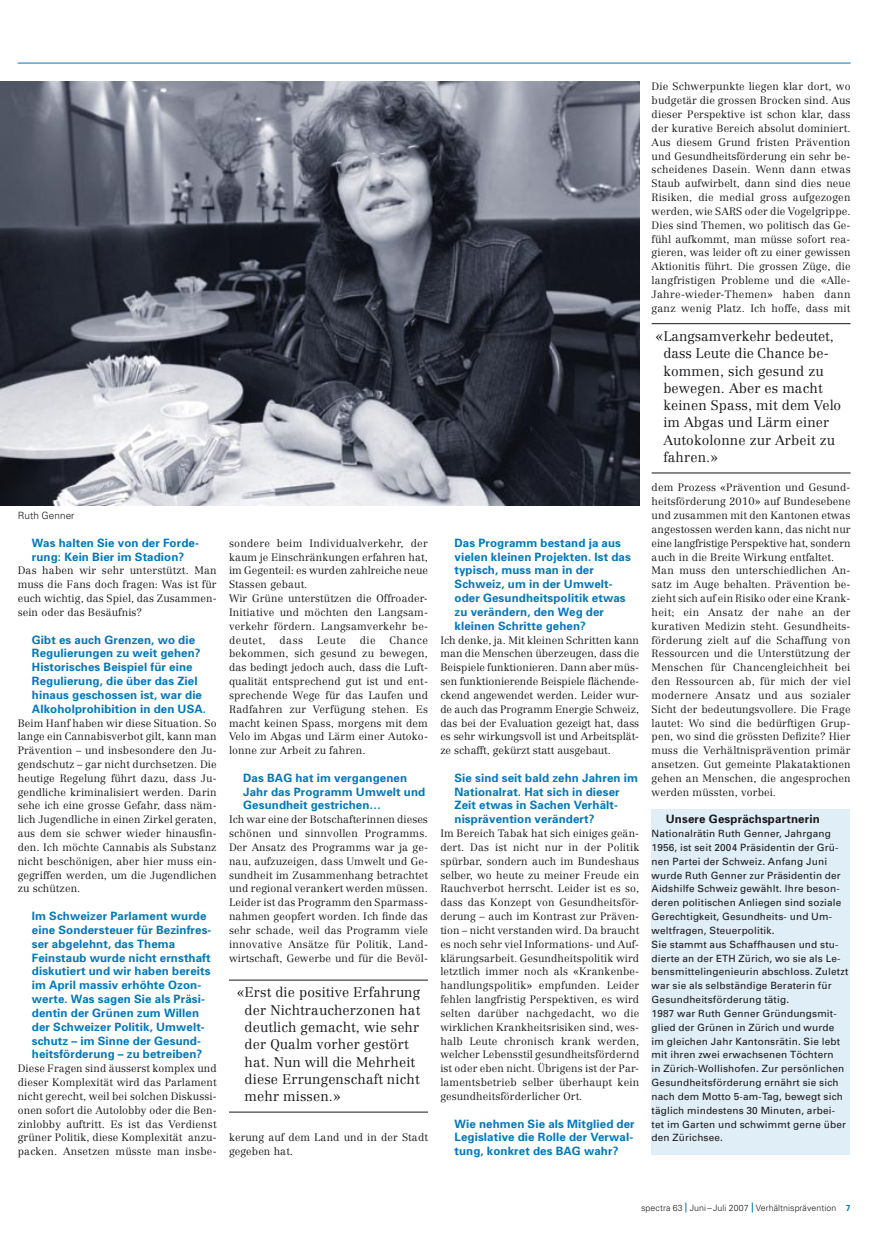
<style>
.page{position:relative;width:886px;height:1241px;background:#fff}
.page>*{position:absolute;margin:0;border:0;box-sizing:border-box;transform-origin:0 0}
.t1{font:300 13.75px/17.2px "Centennial";letter-spacing:.01em;color:#1a171b}
.t2{font:700 11.5px/13.9px "Univers";letter-spacing:.01em;color:#0078bc}
.t3{font:700 11.5px "Univers";letter-spacing:.015em;color:#1a171b}
.t4{font:300 10.62px/13.9px "Centennial";letter-spacing:.01em;color:#1a171b;text-align:justify}
.t5{font:10px/13.9px "Univers";letter-spacing:.015em;color:#1a171b}
.t6{font:300 10px "Univers";letter-spacing:.005em;color:#1a171b}
.t7{font:300 8.75px "Univers";letter-spacing:.01em;color:#1a171b}
</style>
<div class="page">
<div style="left:652px;top:809px;width:198px;height:345px;background:#e0eff7"></div>
<hr style="left:18px;top:63px;width:832px;height:1px;background:#0078bc">
<hr style="left:652px;top:323px;width:198px;height:1px;background:#1a171b">
<hr style="left:652px;top:472px;width:198px;height:1px;background:#1a171b">
<img style="left:0;top:81px;width:639px;height:424px">
<hr style="left:229px;top:979px;width:199px;height:1px;background:#1a171b">
<hr style="left:229px;top:1111px;width:199px;height:1px;background:#1a171b">
<p class="t6" style="left:18px;top:509px;width:58px">Ruth Genner</p>
<p class="t2" style="left:32px;top:535px;width:168px">Was halten Sie von der Forde&shy;rung: Kein Bier im Stadion?</p>
<p class="t4" style="left:18px;top:563px;width:200px">Das haben wir sehr unterstützt. Man muss die Fans doch fragen: Was ist für euch wichtig, das Spiel, das Zusammen&shy;sein oder das Besäufnis?</p>
<p class="t2" style="left:32px;top:632px;width:176px">Gibt es auch Grenzen, wo die<br>Regulierungen zu weit gehen?<br>Historisches Beispiel für eine<br>Regulierung, die über das Ziel hinaus geschossen ist, war die<br>Alkoholprohibition in den USA.</p>
<p class="t4" style="left:18px;top:715px;width:200px">Beim Hanf haben wir diese Situation. So lange ein Cannabisverbot gilt, kann man Prävention – und insbesondere den Ju&shy;gendschutz – gar nicht durchsetzen. Die heutige Regelung führt dazu, dass Ju&shy;gendliche kriminalisiert werden. Darin sehe ich eine grosse Gefahr, dass näm&shy;lich Jugendliche in einen Zirkel geraten, aus dem sie schwer wieder hinausfin&shy;den. Ich möchte Cannabis als Substanz nicht beschönigen, aber hier muss ein&shy;gegriffen werden, um die Jugendlichen zu schützen.</p>
<p class="t2" style="left:32px;top:908px;width:181px">Im Schweizer Parlament wurde eine Sondersteuer für Bezinfres&shy;ser abgelehnt, das Thema<br>Feinstaub wurde nicht ernsthaft diskutiert und wir haben bereits im April massiv erhöhte Ozon&shy;werte. Was sagen Sie als Präsi&shy;dentin der Grünen zum Willen der Schweizer Politik, Umwelt&shy;schutz – im Sinne der Gesund&shy;heitsförderung – zu betreiben?</p>
<p class="t4" style="left:18px;top:1061px;width:200px">Diese Fragen sind äusserst komplex und dieser Komplexität wird das Parlament nicht gerecht, weil bei solchen Diskussi&shy;onen sofort die Autolobby oder die Ben&shy;zinlobby auftritt. Es ist das Verdienst grüner Politik, diese Komplexität anzu&shy;packen. Ansetzen müsste man insbe-</p>
<p class="t4" style="left:229px;top:536px;width:200px;text-align:left">sondere beim Individualverkehr, der kaum je Einschränkungen erfahren hat, im Gegenteil: es wurden zahlreiche neue<br>Stassen gebaut.<br>Wir Grüne unterstützen die Offroader-<br>Initiative und möchten den Langsam&shy;verkehr fördern. Langsamverkehr be&shy;deutet,</p>
<p class="t4" style="left:229px;top:632px;width:200px;text-indent:160px">Chance bekommen, sich gesund zu bewegen, das bedingt jedoch auch, dass die Luft&shy;qualität entsprechend gut ist und ent&shy;sprechende Wege für das Laufen und Radfahren zur Verfügung stehen. Es macht keinen Spass, morgens mit dem Velo im Abgas und Lärm einer Autoko&shy;lonne zur Arbeit zu fahren.</p>
<p class="t2" style="left:243px;top:770px;width:183px">Das BAG hat im vergangenen<br>Jahr das Programm Umwelt und<br>Gesundheit gestrichen…</p>
<p class="t4" style="left:229px;top:812px;width:200px">Ich war eine der Botschafterinnen dieses schönen und sinnvollen Programms.<br>Der Ansatz des Programms war ja ge&shy;nau, aufzuzeigen, dass Umwelt und Ge&shy;sundheit im Zusammenhang betrachtet und regional verankert werden müssen.<br>Leider ist das Programm den Sparmass&shy;nahmen geopfert worden. Ich finde das sehr schade, weil das Programm viele innovative Ansätze für Politik, Land&shy;wirtschaft, Gewerbe und für die Bevöl-</p>
<p class="t4" style="left:279px;top:632px;width:25px">dass</p>
<p class="t4" style="left:317px;top:632px;width:31px">Leute</p>
<p class="t4" style="left:360px;top:632px;width:17px">die</p>
<p class="t1" style="left:245px;top:983px;width:177px;text-indent:-8px">«Erst die positive Erfahrung der Nichtraucherzonen hat deutlich gemacht, wie sehr der Qualm vorher gestört hat. Nun will die Mehrheit diese Errungenschaft nicht mehr missen.»</p>
<p class="t4" style="left:229px;top:1130px;width:200px">kerung auf dem Land und in der Stadt gegeben hat.</p>
<p class="t2" style="left:454px;top:535px;width:178px">Das Programm bestand ja aus vielen kleinen Projekten. Ist das typisch, muss man in der<br>Schweiz, um in der Umwelt&shy;oder Gesundheitspolitik etwas zu verändern, den Weg der kleinen Schritte gehen?</p>
<p class="t4" style="left:440px;top:632px;width:200px">Ich denke, ja. Mit kleinen Schritten kann man die Menschen überzeugen, dass die Beispiele funktionieren. Dann aber müs&shy;sen funktionierende Beispiele flächende&shy;ckend angewendet werden. Leider wur&shy;de auch das Programm Energie Schweiz, das bei der Evaluation gezeigt hat, dass es sehr wirkungsvoll ist und Arbeitsplät&shy;ze schafft, gekürzt statt ausgebaut.</p>
<p class="t2" style="left:454px;top:770px;width:185px">Sie sind seit bald zehn Jahren im<br>Nationalrat. Hat sich in dieser<br>Zeit etwas in Sachen Verhält&shy;nisprävention verändert?</p>
<p class="t4" style="left:440px;top:826px;width:200px">Im Bereich Tabak hat sich einiges geän&shy;dert. Das ist nicht nur in der Politik spürbar, sondern auch im Bundeshaus selber, wo heute zu meiner Freude ein Rauchverbot herrscht. Leider ist es so, dass das Konzept von Gesundheitsför&shy;derung – auch im Kontrast zur Präven&shy;tion – nicht verstanden wird. Da braucht es noch sehr viel Informations- und Auf&shy;klärungsarbeit. Gesundheitspolitik wird letztlich immer noch als «Krankenbe&shy;handlungspolitik» empfunden. Leider fehlen langfristig Perspektiven, es wird selten darüber nachgedacht, wo die wirklichen Krankheitsrisiken sind, wes&shy;halb Leute chronisch krank werden, welcher Lebensstil gesundheitsfördernd ist oder eben nicht. Übrigens ist der Par&shy;lamentsbetrieb selber überhaupt kein gesundheitsförderlicher Ort.</p>
<p class="t2" style="left:454px;top:1115px;width:182px">Wie nehmen Sie als Mitglied der<br>Legislative die Rolle der Verwal&shy;tung, konkret des BAG wahr?</p>
<p class="t4" style="left:652px;top:80px;width:200px">Die Schwerpunkte liegen klar dort, wo budgetär die grossen Brocken sind. Aus dieser Perspektive ist schon klar, dass der kurative Bereich absolut dominiert.<br>Aus diesem Grund fristen Prävention und Gesundheitsförderung ein sehr be&shy;scheidenes Dasein. Wenn dann etwas Staub aufwirbelt, dann sind dies neue Risiken, die medial gross aufgezogen werden, wie SARS oder die Vogelgrippe.<br>Dies sind Themen, wo politisch das Ge&shy;fühl aufkommt, man müsse sofort rea&shy;gieren, was leider oft zu einer gewissen Aktionitis führt. Die grossen Züge, die langfristigen Probleme und die «Alle-Jahre-wieder-Themen» haben dann ganz wenig Platz. Ich hoffe, dass mit</p>
<p class="t1" style="left:663px;top:327px;width:179px;text-indent:-8px">«Langsamverkehr bedeutet, dass Leute die Chance be&shy;kommen, sich gesund zu bewegen. Aber es macht keinen Spass, mit dem Velo im Abgas und Lärm einer<br>Autokolonne zur Arbeit zu fahren.»</p>
<p class="t4" style="left:652px;top:480px;width:200px;text-align:left">dem Prozess «Prävention und Gesund&shy;heitsförderung 2010» auf Bundesebene und zusammen mit den Kantonen etwas angestossen werden kann, das nicht nur eine langfristige Perspektive hat, sondern auch in die Breite Wirkung entfaltet.<br>Man muss den unterschiedlichen An&shy;satz im Auge behalten. Prävention be&shy;zieht sich auf ein Risiko oder eine Krank&shy;heit; ein Ansatz der nahe an der kurativen Medizin steht. Gesundheits&shy;förderung zielt auf die Schaffung von Ressourcen und die Unterstützung der Menschen für Chancengleichheit bei den Ressourcen ab, für mich der viel modernere Ansatz und aus sozialer Sicht der bedeutungsvollere. Die Frage lautet: Wo sind die bedürftigen Grup&shy;pen, wo sind die grössten Defizite? Hier muss die Verhältnisprävention primär ansetzen. Gut gemeinte Plakataktionen gehen an Menschen, die angesprochen werden müssten, vorbei.</p>
<p class="t3" style="left:666px;top:811px;width:156px">Unsere Gesprächspartnerin</p>
<p class="t5" style="left:652px;top:826px;width:198px">Nationalrätin Ruth Genner, Jahrgang 1956, ist seit 2004 Präsidentin der Grü&shy;nen Partei der Schweiz. Anfang Juni wurde Ruth Genner zur Präsidentin der Aidshilfe Schweiz gewählt. Ihre beson&shy;deren politischen Anliegen sind soziale Gerechtigkeit, Gesundheits- und Um&shy;weltfragen, Steuerpolitik.<br>Sie stammt aus Schaffhausen und stu&shy;dierte an der ETH Zürich, wo sie als Le&shy;bensmittelingenieurin abschloss. Zuletzt war sie als selbständige Beraterin für Gesundheitsförderung tätig.<br>1987 war Ruth Genner Gründungsmit&shy;glied der Grünen in Zürich und wurde im gleichen Jahr Kantonsrätin. Sie lebt mit ihren zwei erwachsenen Töchtern<br>in Zürich-Wollishofen. Zur persönlichen Gesundheitsförderung ernährt sie sich nach dem Motto 5-am-Tag, bewegt sich täglich mindestens 30 Minuten, arbei&shy;tet im Garten und schwimmt gerne über den Zürichsee.</p>
<p class="t7" style="left:641px;top:1201px;width:197px">spectra 63 Juni – Juli 2007 Verhältnisprävention</p>
</div>
